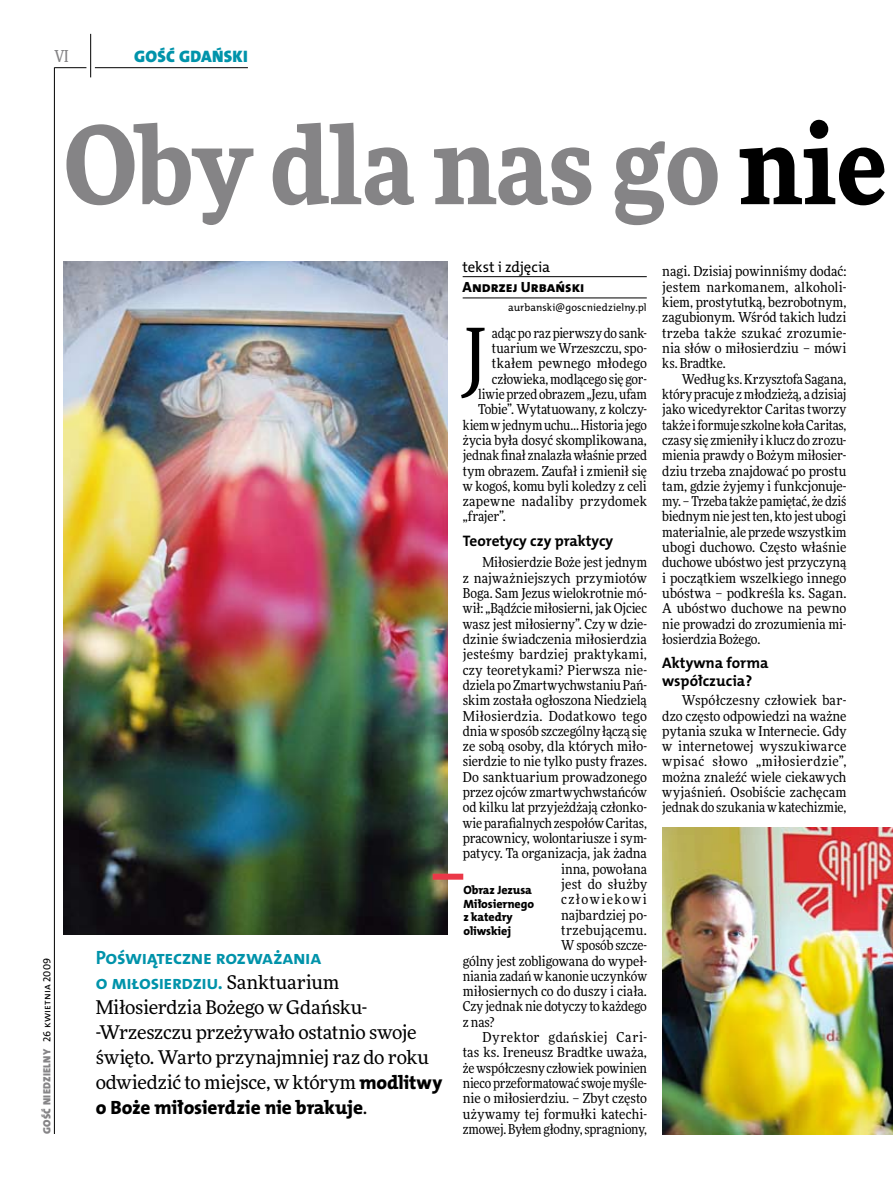
<style>
.page{position:relative;width:893px;height:1191px;background:#fff}
.page>*{position:absolute;margin:0;border:0;box-sizing:border-box;transform-origin:0 0}
.t1{font:900 108px "Freeday Narrow";color:#858486}
.t2{font:76.95px "Freeday Narrow News";color:#000}
.t3{font:19.35px/24.9px "The Mix HP7 Bld";letter-spacing:-.02em;color:#0093aa}
.t4{font:19.35px "The Mix HP8 Ex Bld";letter-spacing:.005em;color:#000}
.t5{font:18.9px/24.9px "Freeday News";letter-spacing:-.015em;color:#000}
.t6{font:16.65px "The Mix HP9 Blk";letter-spacing:.02em;color:#0093aa}
.t7{font:500 16.5px "Freeday Narrow";color:#858486;scale:.9 1}
.t8{font:15.3px/17.7px "The Mix HP7 Bld";letter-spacing:-.005em;color:#000}
.t9{font:14.85px "The Mix HP8 Ex Bld";color:#000}
.t10{font:14.85px "The Mix HP5 Plain";color:#000}
.t11{font:13.65px/15.3px "Freeday Narrow News";color:#000;text-align:justify}
.t12{font:13.65px "Freeday Narrow News";letter-spacing:.02em;color:#000}
.t13{font:13.65px "Freeday Narrow News";letter-spacing:.04em;color:#000}
.t14{font:13.65px "Freeday Narrow News";letter-spacing:.095em;color:#000}
.t15{font:12px/13.5px "The Mix HP8 Ex Bld";letter-spacing:-.005em;color:#000}
.t16{font:10.5px "The Mix HP9 Blk";letter-spacing:.025em;color:#858486}
.t17{font:10.5px "The Mix HP5 Plain";letter-spacing:.005em;color:#000}
.s1{font-family:"The Mix HP5 Plain";color:#000}
.s2{color:#000}
.s3{font-family:"Freeday News";font-size:18.9px;color:#000}
.s4{font-family:"The Mix HP8 Ex Bld";font-size:19.35px}
.s5{font-family:"Freeday News";font-size:18.9px}
</style>
<div class="page">
<hr style="left:54px;top:67px;width:1px;height:1067px;background:#000">
<hr style="left:90px;top:34px;width:1px;height:43px;background:#000">
<hr style="left:54px;top:67px;width:32px;height:1px;background:#000">
<hr style="left:95px;top:67px;width:153px;height:1px;background:#000">
<img style="left:64px;top:261px;width:383px;height:674px">
<hr style="left:463px;top:276px;width:184px;height:1px;background:#000">
<hr style="left:463px;top:298px;width:184px;height:1px;background:#000">
<img style="left:662px;top:827px;width:231px;height:307px">
<div style="left:433px;top:873px;width:30px;height:6px;background:#eb3848"></div>
<p class="t7" style="left:54px;top:46px;width:17px">VI</p>
<p class="t6" style="left:134px;top:46px;width:115px">GOŚĆ GDAŃSKI</p>
<p class="t16" style="left:40px;top:1134px;width:178px;rotate:-90deg">GOŚĆ NIEDZIELNY <span class="s1">26 kwietnia 2009</span></p>
<h1 class="t1" style="left:64px;top:95px;width:825px">Oby dla nas go <span class="s2">nie</span></h1>
<h3 class="t3" style="left:96px;top:945px;width:245px">Poświąteczne rozważania<br>o miłosierdziu. <span class="s3">Sanktuarium</span></h3>
<h3 class="t5" style="left:96px;top:994px;width:348px">Miłosierdzia Bożego w Gdańsku--Wrzeszczu przeżywało ostatnio swoje święto. Warto przynajmniej raz do roku odwiedzić to miejsce, w którym <span class="s4">modlitwy</span></h3>
<h3 class="t4" style="left:96px;top:1094px;width:273px">o Boże miłosierdzie nie brakuje<span class="s5">.</span></h3>
<p class="t10" style="left:463px;top:257px;width:89px">tekst i zdjęcia</p>
<p class="t9" style="left:463px;top:277px;width:123px">Andrzej Urbański</p>
<p class="t17" style="left:508px;top:301px;width:140px">aurbanski@goscniedzielny.pl</p>
<h2 class="t2" style="left:463px;top:309px;width:26px">J</h2>
<p class="t11" style="left:492px;top:325px;width:157px">adąc po raz pierwszy do sank-</p>
<p class="t11" style="left:492px;top:340px;width:157px">tuarium we Wrzeszczu, spo-</p>
<p class="t11" style="left:492px;top:356px;width:157px">tkałem pewnego młodego</p>
<p class="t11" style="left:492px;top:371px;width:157px">człowieka, modlącego się gor-</p>
<p class="t11" style="left:478px;top:386px;width:170px">liwie przed obrazem „Jezu, ufam</p>
<p class="t11" style="left:478px;top:401px;width:170px">Tobie”. Wytatuowany, z kolczy-</p>
<p class="t11" style="left:463px;top:417px;width:186px">kiem wjednym uchu… Historia jego</p>
<p class="t11" style="left:463px;top:432px;width:186px">życia była dosyć skomplikowana,</p>
<p class="t11" style="left:463px;top:447px;width:186px">jednak finał znalazła właśnie przed</p>
<p class="t11" style="left:463px;top:463px;width:186px">tym obrazem. Zaufał i zmienił się</p>
<p class="t11" style="left:463px;top:478px;width:186px">w kogoś, komu byli koledzy z celi</p>
<p class="t12" style="left:463px;top:493px;width:186px">zapewne nadaliby przydomek</p>
<p class="t11" style="left:463px;top:509px;width:44px">„frajer”.</p>
<p class="t8" style="left:463px;top:531px;width:152px">Teoretycy czy praktycy</p>
<p class="t11" style="left:482px;top:555px;width:166px">Miłosierdzie Boże jest jednym</p>
<p class="t11" style="left:463px;top:570px;width:186px">z najważniejszych przymiotów</p>
<p class="t11" style="left:463px;top:585px;width:186px">Boga. Sam Jezus wielokrotnie mó-</p>
<p class="t11" style="left:463px;top:600px;width:186px">wił: „Bądźcie miłosierni, jak Ojciec</p>
<p class="t11" style="left:463px;top:616px;width:186px">wasz jest miłosierny”. Czy w dzie-</p>
<p class="t11" style="left:463px;top:631px;width:186px">dzinie świadczenia miłosierdzia</p>
<p class="t11" style="left:463px;top:646px;width:186px">jesteśmy bardziej praktykami,</p>
<p class="t11" style="left:463px;top:662px;width:186px">czy teoretykami? Pierwsza nie-</p>
<p class="t11" style="left:463px;top:677px;width:186px">dziela po Zmartwychwstaniu Pań-</p>
<p class="t11" style="left:463px;top:692px;width:186px">skim została ogłoszona Niedzielą</p>
<p class="t11" style="left:463px;top:708px;width:186px">Miłosierdzia. Dodatkowo tego</p>
<p class="t11" style="left:463px;top:723px;width:186px">dnia w sposób szczególny łączą się</p>
<p class="t11" style="left:463px;top:738px;width:186px">ze sobą osoby, dla których miło-</p>
<p class="t11" style="left:463px;top:754px;width:186px">sierdzie to nie tylko pusty frazes.</p>
<p class="t11" style="left:463px;top:769px;width:186px">Do sanktuarium prowadzonego</p>
<p class="t11" style="left:463px;top:784px;width:186px">przez ojców zmartwychwstańców</p>
<p class="t11" style="left:463px;top:799px;width:186px">od kilku lat przyjeżdżają członko-</p>
<p class="t11" style="left:463px;top:815px;width:186px">wie parafialnych zespołów Caritas,</p>
<p class="t11" style="left:463px;top:830px;width:186px">pracownicy, wolontariusze i sym-</p>
<p class="t11" style="left:463px;top:845px;width:186px">patycy. Ta organizacja, jak żadna</p>
<p class="t11" style="left:561px;top:861px;width:87px">inna, powołana</p>
<p class="t11" style="left:561px;top:876px;width:87px">jest do służby</p>
<p class="t14" style="left:561px;top:891px;width:87px">człowiekowi</p>
<p class="t11" style="left:561px;top:907px;width:87px">najbardziej po-</p>
<p class="t12" style="left:561px;top:921px;width:87px">trzebującemu.</p>
<p class="t11" style="left:561px;top:937px;width:87px">Wsposób szcze-</p>
<p class="t11" style="left:463px;top:953px;width:186px">gólny jest zobligowana do wypeł-</p>
<p class="t11" style="left:463px;top:968px;width:186px">niania zadań w kanonie uczynków</p>
<p class="t11" style="left:463px;top:983px;width:186px">miłosiernych co do duszy i ciała.</p>
<p class="t11" style="left:463px;top:998px;width:186px">Czy jednak nie dotyczy to każdego</p>
<p class="t11" style="left:463px;top:1014px;width:33px">z nas?</p>
<p class="t13" style="left:482px;top:1028px;width:166px">Dyrektor gdańskiej Cari-</p>
<p class="t11" style="left:463px;top:1044px;width:186px">tas ks. Ireneusz Bradtke uważa,</p>
<p class="t11" style="left:463px;top:1060px;width:186px">żewspółczesny człowiek powinien</p>
<p class="t11" style="left:463px;top:1075px;width:186px">nieco przeformatować swoje myśle-</p>
<p class="t11" style="left:463px;top:1090px;width:186px">nie o miłosierdziu. – Zbyt często</p>
<p class="t11" style="left:463px;top:1106px;width:186px">używamy tej formułki katechi-</p>
<p class="t11" style="left:463px;top:1121px;width:186px">zmowej. Byłem głodny, spragniony,</p>
<p class="t15" style="left:463px;top:883px;width:72px">Obraz Jezusa<br>Miłosiernego z katedry oliwskiej</p>
<p class="t11" style="left:662px;top:264px;width:186px">nagi. Dzisiaj powinniśmy dodać: jestem narkomanem, alkoholi&shy;kiem, prostytutką, bezrobotnym, zagubionym. Wśród takich ludzi trzeba także szukać zrozumie&shy;nia słów o miłosierdziu – mówi ks. Bradtke.</p>
<p class="t11" style="left:662px;top:371px;width:186px;text-indent:20px">Według ks.Krzysztofa Sagana, który pracuje zmłodzieżą, a dzisiaj jako wicedyrektor Caritas tworzy także iformuje szkolne koła Caritas, czasy się zmieniły i klucz do zrozu&shy;mienia prawdy o Bożym miłosier&shy;dziu trzeba znajdować po prostu tam, gdzie żyjemy i funkcjonuje&shy;my. – Trzeba także pamiętać, że dziś biednym nie jestten, kto jest ubogi materialnie, ale przede wszystkim ubogi duchowo. Często właśnie duchowe ubóstwo jest przyczyną i początkiem wszelkiego innego ubóstwa – podkreśla ks. Sagan.<br>A ubóstwo duchowe na pewno nie prowadzi do zrozumienia mi&shy;łosierdzia Bożego.</p>
<p class="t8" style="left:662px;top:654px;width:108px">Aktywna forma współczucia?</p>
<p class="t11" style="left:662px;top:692px;width:186px;text-indent:20px">Współczesny człowiek bar&shy;dzo często odpowiedzi na ważne pytania szuka w Internecie. Gdy w internetowej wyszukiwarce wpisać słowo „miłosierdzie”, można znaleźć wiele ciekawych wyjaśnień. Osobiście zachęcam jednak do szukania wkatechizmie,</p>
</div>
